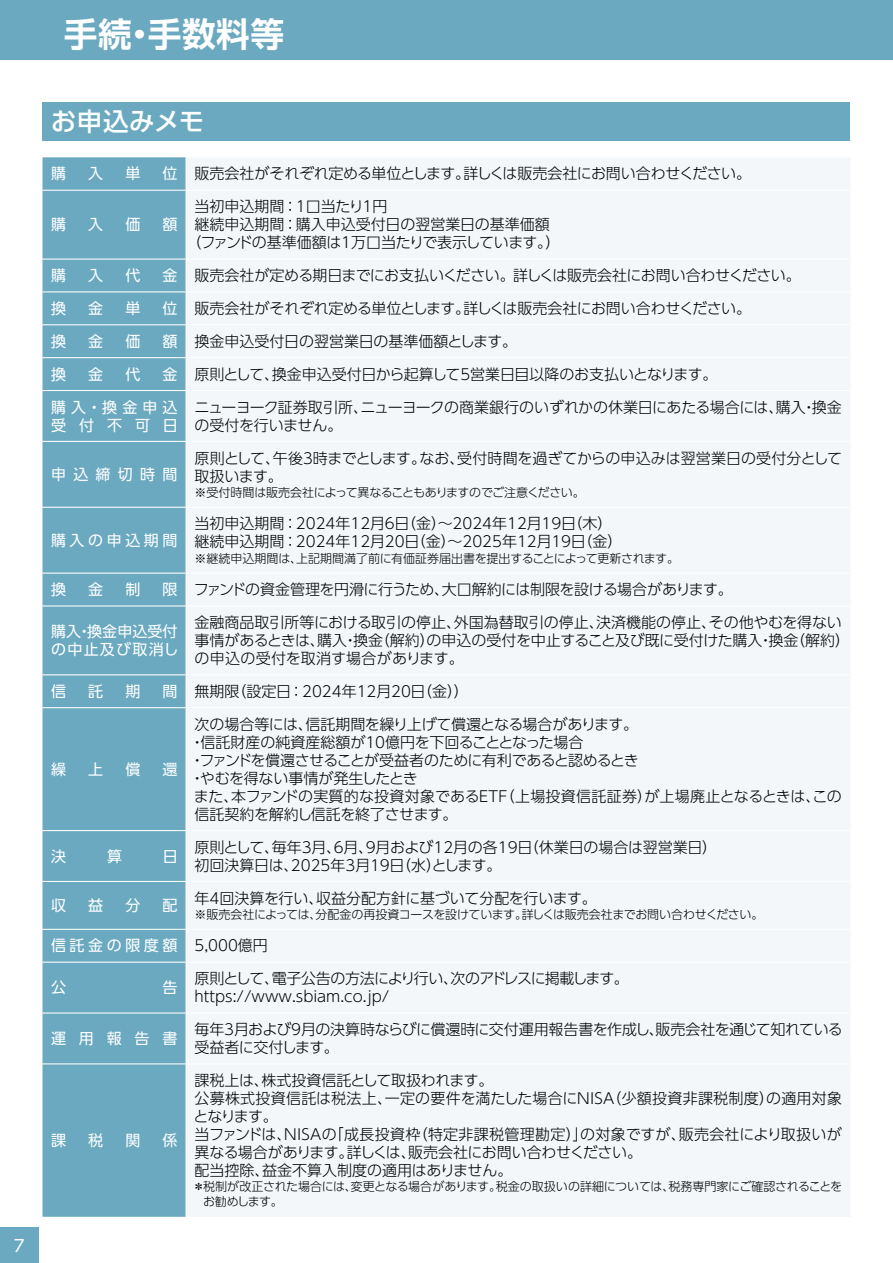
<style>
.page{position:relative;width:893px;height:1263px;background:#fff}
.page>*{position:absolute;margin:0;border:0;box-sizing:border-box;transform-origin:0 0}
.t1{font:700 33.75px "UD Shin Go Pro De";letter-spacing:.015em;color:#fff}
.t2{font:500 25.5px "UD Shin Go Pro";letter-spacing:.02em;color:#fff}
.t3{font:16.5px "UD Shin Go Pro";color:#fff}
.t4{font:300 15px/18px "UD Shin Go Pro";letter-spacing:-.005em;color:#000}
.t5{font:300 15px/18px "UD Shin Go Pro";letter-spacing:-.03em;color:#000}
.t6{font:15px "UD Shin Go Pro";letter-spacing:.24em;color:#fff}
.t7{font:300 15px "UD Shin Go Pro";letter-spacing:.015em;color:#000}
.t8{font:300 15px "UD Shin Go Pro";letter-spacing:-.025em;color:#000}
.t9{font:300 15px "UD Shin Go Pro";letter-spacing:-.04em;color:#000}
.t10{font:15px/18px "UD Shin Go Pro";letter-spacing:.005em;color:#fff}
.t11{font:300 12px/15px "UD Shin Go Pro";letter-spacing:-.02em;color:#000}
.t12{font:300 12px "UD Shin Go Pro";color:#000}
.s1{font-weight:400;color:#fff}
.s2{font-weight:300;color:#000}
</style>
<div class="page">
<div style="left:43px;top:102px;width:807px;height:38px;background:#6aa9c0"></div>
<div style="left:43px;top:157px;width:142px;height:1060px;background:#6aa9c0"></div>
<div style="left:187px;top:158px;width:663px;height:1058px;background:#f3f7fa"></div>
<hr style="left:43px;top:190px;width:143px;height:1px;background:#fff">
<hr style="left:186px;top:190px;width:664px;height:1px;background:#fff">
<hr style="left:43px;top:259px;width:143px;height:1px;background:#fff">
<hr style="left:186px;top:259px;width:664px;height:1px;background:#fff">
<hr style="left:43px;top:291px;width:143px;height:1px;background:#fff">
<hr style="left:186px;top:291px;width:664px;height:1px;background:#fff">
<hr style="left:43px;top:324px;width:143px;height:1px;background:#fff">
<hr style="left:186px;top:324px;width:664px;height:1px;background:#fff">
<hr style="left:43px;top:357px;width:143px;height:1px;background:#fff">
<hr style="left:186px;top:357px;width:664px;height:1px;background:#fff">
<hr style="left:43px;top:390px;width:143px;height:1px;background:#fff">
<hr style="left:186px;top:390px;width:664px;height:1px;background:#fff">
<hr style="left:43px;top:441px;width:143px;height:1px;background:#fff">
<hr style="left:186px;top:441px;width:664px;height:1px;background:#fff">
<hr style="left:43px;top:507px;width:143px;height:1px;background:#fff">
<hr style="left:186px;top:507px;width:664px;height:1px;background:#fff">
<hr style="left:43px;top:573px;width:143px;height:1px;background:#fff">
<hr style="left:186px;top:573px;width:664px;height:1px;background:#fff">
<hr style="left:43px;top:605px;width:143px;height:1px;background:#fff">
<hr style="left:186px;top:605px;width:664px;height:1px;background:#fff">
<hr style="left:43px;top:674px;width:143px;height:1px;background:#fff">
<hr style="left:186px;top:674px;width:664px;height:1px;background:#fff">
<hr style="left:43px;top:707px;width:143px;height:1px;background:#fff">
<hr style="left:186px;top:707px;width:664px;height:1px;background:#fff">
<hr style="left:43px;top:830px;width:143px;height:1px;background:#fff">
<hr style="left:186px;top:830px;width:664px;height:1px;background:#fff">
<hr style="left:43px;top:881px;width:143px;height:1px;background:#fff">
<hr style="left:186px;top:881px;width:664px;height:1px;background:#fff">
<hr style="left:43px;top:929px;width:143px;height:1px;background:#fff">
<hr style="left:186px;top:929px;width:664px;height:1px;background:#fff">
<hr style="left:43px;top:962px;width:143px;height:1px;background:#fff">
<hr style="left:186px;top:962px;width:664px;height:1px;background:#fff">
<hr style="left:43px;top:1012px;width:143px;height:1px;background:#fff">
<hr style="left:186px;top:1012px;width:664px;height:1px;background:#fff">
<hr style="left:43px;top:1063px;width:143px;height:1px;background:#fff">
<hr style="left:186px;top:1063px;width:664px;height:1px;background:#fff">
<div style="left:0;top:1228px;width:38px;height:35px;background:#6aa9c0"></div>
<div style="left:0;top:0;width:893px;height:60px;background:#6aa9c0"></div>
<p class="t3" style="left:14px;top:1232px;width:12px">7</p>
<h1 class="t1" style="left:64px;top:6px;width:222px">手続・手数料等</h1>
<h2 class="t2" style="left:51px;top:101px;width:155px">お申込みメモ</h2>
<p class="t6" style="left:51px;top:162px;width:16px">購</p>
<p class="t6" style="left:88px;top:162px;width:16px">入</p>
<p class="t6" style="left:125px;top:162px;width:16px">単</p>
<p class="t4" style="left:163px;top:164px;width:590px"><span class="s1">位</span> 販売会社がそれぞれ定める単位とします。詳しくは販売会社にお問い合わせください。</p>
<p class="t6" style="left:51px;top:212px;width:16px">購</p>
<p class="t6" style="left:88px;top:212px;width:16px">入</p>
<p class="t6" style="left:125px;top:212px;width:16px">価</p>
<p class="t6" style="left:163px;top:212px;width:16px">額</p>
<p class="t4" style="left:195px;top:197px;width:194px">当初申込期間：1口当たり1円</p>
<p class="t4" style="left:195px;top:215px;width:357px">継続申込期間：購入申込受付日の翌営業日の基準価額</p>
<p class="t4" style="left:186px;top:233px;width:376px">（ファンドの基準価額は1万口当たりで表示しています。）</p>
<p class="t6" style="left:51px;top:263px;width:16px">購</p>
<p class="t6" style="left:88px;top:263px;width:16px">入</p>
<p class="t6" style="left:125px;top:263px;width:16px">代</p>
<p class="t8" style="left:163px;top:263px;width:640px"><span class="s1">金</span> 販売会社が定める期日までにお支払いください。詳しくは販売会社にお問い合わせください。</p>
<p class="t6" style="left:51px;top:296px;width:16px">換</p>
<p class="t6" style="left:88px;top:296px;width:16px">金</p>
<p class="t6" style="left:125px;top:296px;width:16px">単</p>
<p class="t4" style="left:163px;top:299px;width:590px"><span class="s1">位</span> 販売会社がそれぞれ定める単位とします。詳しくは販売会社にお問い合わせください。</p>
<p class="t6" style="left:51px;top:329px;width:16px">換</p>
<p class="t6" style="left:88px;top:329px;width:16px">金</p>
<p class="t6" style="left:125px;top:329px;width:16px">価</p>
<p class="t4" style="left:163px;top:332px;width:356px"><span class="s1">額</span> 換金申込受付日の翌営業日の基準価額とします。</p>
<p class="t6" style="left:51px;top:362px;width:16px">換</p>
<p class="t6" style="left:88px;top:362px;width:16px">金</p>
<p class="t6" style="left:125px;top:362px;width:16px">代</p>
<p class="t4" style="left:51px;top:357px;width:668px;line-height:32.8px;text-indent:112px"><span class="s1">金</span> 原則として、換金申込受付日から起算して5営業日目以降のお支払いとなります。<span class="s1">購入・換金申込</span></p>
<p class="t6" style="left:51px;top:413px;width:128px">受付不可日</p>
<p class="t4" style="left:194px;top:397px;width:649px">ニューヨーク証券取引所、ニューヨークの商業銀行のいずれかの休業日にあたる場合には、購入・換金の受付を行いません。</p>
<p class="t6" style="left:51px;top:462px;width:128px">申込締切時間</p>
<p class="t6" style="left:51px;top:528px;width:128px">購入の申込期間</p>
<p class="t4" style="left:195px;top:448px;width:649px">原則として、午後３時までとします。なお、受付時間を過ぎてからの申込みは翌営業日の受付分として取扱います。</p>
<p class="t11" style="left:195px;top:484px;width:392px">※受付時間は販売会社によって異なることもありますのでご注意ください。</p>
<p class="t4" style="left:195px;top:514px;width:429px">当初申込期間：2024年12月6日（金）～2024年12月19日（木）継続申込期間：2024年12月20日（金）～2025年12月19日（金）</p>
<p class="t12" style="left:195px;top:548px;width:486px">※継続申込期間は、上記期間満了前に有価証券届出書を提出することによって更新されます。</p>
<p class="t6" style="left:51px;top:577px;width:16px">換</p>
<p class="t6" style="left:88px;top:577px;width:16px">金</p>
<p class="t6" style="left:125px;top:577px;width:16px">制</p>
<p class="t5" style="left:163px;top:580px;width:572px"><span class="s1">限</span> ファンドの資金管理を円滑に行うため、大口解約には制限を設ける場合があります。</p>
<p class="t10" style="left:51px;top:622px;width:129px">購入・換金申込受付の中止及び取消し</p>
<p class="t4" style="left:195px;top:613px;width:657px">金融商品取引所等における取引の停止、外国為替取引の停止、決済機能の停止、その他やむを得ない事情があるときは、購入・換金（解約）の申込の受付を中止すること及び既に受付けた購入・換金（解約）の申込の受付を取消す場合があります。</p>
<p class="t6" style="left:51px;top:679px;width:16px">信</p>
<p class="t6" style="left:88px;top:679px;width:16px">託</p>
<p class="t6" style="left:125px;top:679px;width:16px">期</p>
<p class="t4" style="left:163px;top:682px;width:308px"><span class="s1">間</span> 無期限（設定日：2024年12月20日（金））</p>
<p class="t6" style="left:51px;top:757px;width:16px">繰</p>
<p class="t6" style="left:88px;top:757px;width:16px">上</p>
<p class="t6" style="left:125px;top:757px;width:16px">償</p>
<p class="t6" style="left:163px;top:757px;width:16px">還</p>
<p class="t4" style="left:195px;top:715px;width:445px">次の場合等には、信託期間を繰り上げて償還となる場合があります。</p>
<p class="t4" style="left:190px;top:733px;width:395px">・信託財産の純資産総額が10億円を下回ることとなった場合</p>
<p class="t9" style="left:190px;top:748px;width:450px">・ファンドを償還させることが受益者のために有利であると認めるとき</p>
<p class="t4" style="left:190px;top:769px;width:229px">・やむを得ない事情が発生したとき</p>
<p class="t7" style="left:194px;top:784px;width:649px">また、本ファンドの実質的な投資対象であるETF（上場投資信託証券）が上場廃止となるときは、この</p>
<p class="t5" style="left:195px;top:805px;width:265px">信託契約を解約し信託を終了させます。</p>
<p class="t6" style="left:51px;top:844px;width:16px">決</p>
<p class="t6" style="left:107px;top:844px;width:16px">算</p>
<p class="t6" style="left:163px;top:844px;width:16px">日</p>
<p class="t4" style="left:195px;top:837px;width:524px">原則として、毎年3月、6月、9月および12月の各19日（休業日の場合は翌営業日）初回決算日は、2025年3月19日（水）とします。</p>
<p class="t6" style="left:51px;top:893px;width:16px">収</p>
<p class="t6" style="left:88px;top:893px;width:16px">益</p>
<p class="t6" style="left:125px;top:893px;width:16px">分</p>
<p class="t6" style="left:163px;top:893px;width:16px">配</p>
<p class="t4" style="left:195px;top:888px;width:404px">年4回決算を行い、収益分配方針に基づいて分配を行います。</p>
<p class="t11" style="left:195px;top:906px;width:570px">※販売会社によっては、分配金の再投資コースを設けています。詳しくは販売会社までお問い合わせください。</p>
<p class="t6" style="left:51px;top:933px;width:218px">信託金の限度額 <span class="s2">5,000億円</span></p>
<p class="t6" style="left:51px;top:975px;width:16px">公</p>
<p class="t6" style="left:163px;top:975px;width:16px">告</p>
<p class="t4" style="left:195px;top:969px;width:436px">原則として、電子公告の方法により行い、次のアドレスに掲載します。https://www.sbiam.co.jp/</p>
<p class="t6" style="left:51px;top:1026px;width:128px">運用報告書</p>
<p class="t5" style="left:194px;top:1020px;width:650px">毎年3月および9月の決算時ならびに償還時に交付運用報告書を作成し、販売会社を通じて知れている受益者に交付します。</p>
<p class="t6" style="left:51px;top:1128px;width:16px">課</p>
<p class="t6" style="left:88px;top:1128px;width:16px">税</p>
<p class="t6" style="left:125px;top:1128px;width:16px">関</p>
<p class="t6" style="left:163px;top:1128px;width:16px">係</p>
<p class="t4" style="left:194px;top:1071px;width:650px">課税上は、株式投資信託として取扱われます。<br>公募株式投資信託は税法上、一定の要件を満たした場合にNISA（少額投資非課税制度）の適用対象となります。<br>当ファンドは、NISAの「成長投資枠（特定非課税管理勘定）」の対象ですが、販売会社により取扱いが異なる場合があります。詳しくは、販売会社にお問い合わせください。<br>配当控除、益金不算入制度の適用はありません。</p>
<p class="t11" style="left:203px;top:1179px;width:641px;text-indent:-10px">＊税制が改正された場合には、変更となる場合があります。税金の取扱いの詳細については、税務専門家にご確認されることをお勧めします。</p>
</div>
